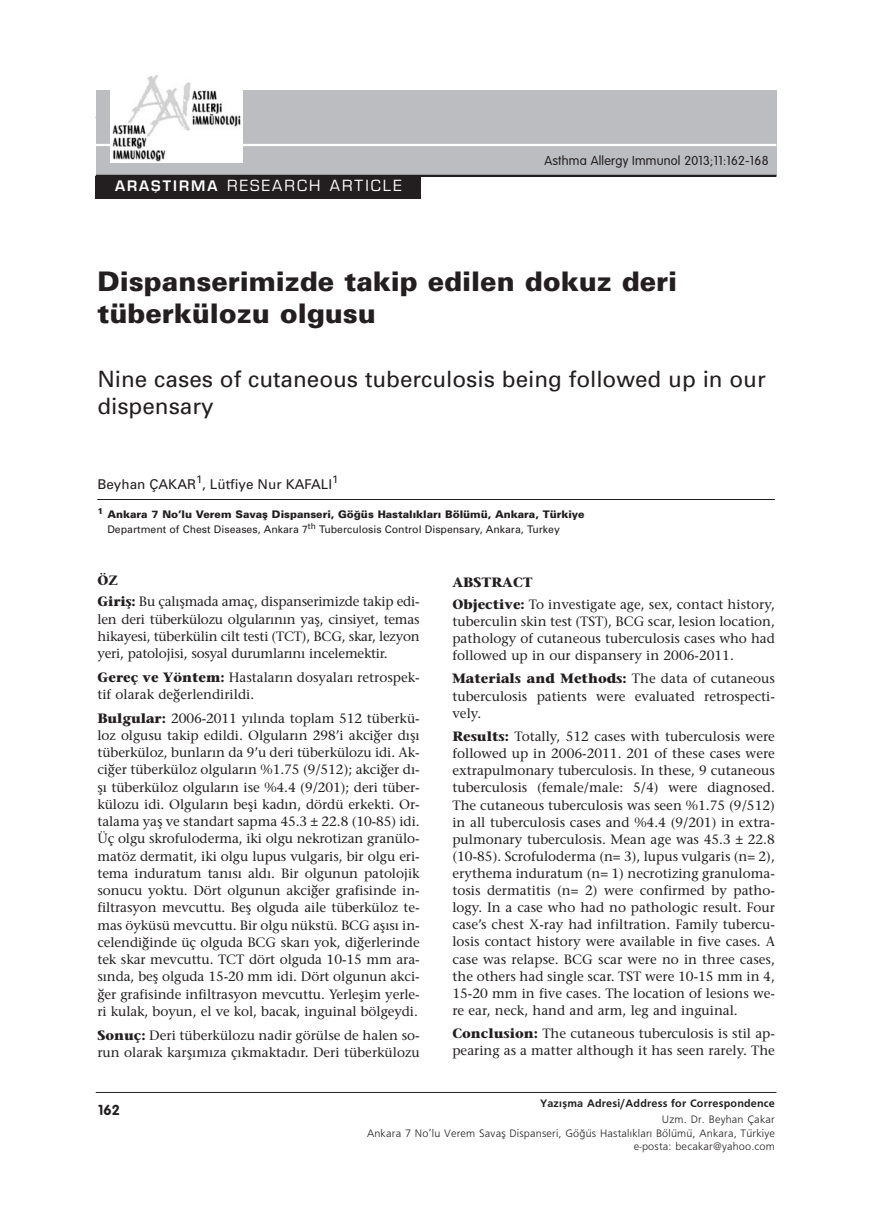
<style>
.page{position:relative;width:872px;height:1211px;background:#fff}
.page>*{position:absolute;margin:0;border:0;box-sizing:border-box;transform-origin:0 0}
.t1{font:900 27px/32.4px "Univers";color:#231f20}
.t2{font:22.5px/27px "Univers";color:#231f20}
.t3{font:15px "Eurostile";letter-spacing:.14em;color:#fff}
.t4{font:700 14.25px "VAG Rounded";color:#231f20}
.t5{font:13.5px/17.2px "Stone Serif";color:#231f20}
.t6{font:13.5px "Univers";color:#231f20}
.t7{font:300 12.75px "VAG Rounded";letter-spacing:.015em;color:#231f20}
.t8{font:300 11.25px/13.5px "Frutiger";letter-spacing:.015em;color:#231f20;text-align:right}
.t9{font:700 11.25px "Frutiger";letter-spacing:.015em;color:#231f20}
.t10{font:10.5px/15.3px "Univers";color:#231f20}
.s1{font-family:"Eurostile Demi"}
.s2{font-weight:900}
.s3{font-weight:700}
</style>
<div class="page">
<hr style="left:96px;top:1092px;width:680px;height:1px;background:#231f20">
<hr style="left:97px;top:499px;width:677px;height:1px;background:#231f20">
<div style="left:96px;top:90px;width:680px;height:86px;background:#bbbdc0"></div>
<hr style="left:96px;top:144px;width:680px;height:2px;background:#fff">
<hr style="left:96px;top:175px;width:680px;height:2px;background:#231f20">
<div style="left:96px;top:176px;width:325px;height:22px;background:#231f20"></div>
<img style="left:111px;top:75px;width:132px;height:88px">
<p class="t3" style="left:115px;top:180px;width:288px"><span class="s1">ARAfiTIRMA</span> RESEARCH ARTICLE</p>
<p class="t7" style="left:544px;top:155px;width:225px">Asthma Allergy Immunol 2013;11:162-168</p>
<h1 class="t1" style="left:97px;top:267px;width:581px">Dispanserimizde takip edilen dokuz deri tüberkülozu olgusu</h1>
<h2 class="t2" style="left:97px;top:367px;width:670px">Nine cases of cutaneous tuberculosis being followed up in our dispensary</h2>
<p class="t6" style="left:97px;top:479px;width:242px">Beyhan ÇAKAR<sup>1</sup>, Lütfiye Nur KAFALI<sup>1</sup></p>
<p class="t10" style="left:107px;top:507px;width:479px;text-indent:-10px"><sup>1</sup> <span class="s2">Ankara 7 No’lu Verem Savaş Dispanseri, Göğüs Hastalıkları Bölümü, Ankara, Türkiye<br></span>Department of Chest Diseases, Ankara 7<sup>th</sup> Tuberculosis Control Dispensary, Ankara, Turkey</p>
<p class="t5" style="left:97px;top:571px;width:324px;line-height:21.5px"><span class="s3">ÖZ<br>Giriş:</span> Bu çalışmada amaç, dispanserimizde takip edi-</p>
<p class="t5" style="left:97px;top:611px;width:324px;text-align:justify">len deri tüberkülozu olgularının yaş, cinsiyet, temas hikayesi, tüberkülin cilt testi (TCT), BCG, skar, lezyon yeri, patolojisi, sosyal durumlarını incelemektir.</p>
<p class="t5" style="left:97px;top:670px;width:324px"><span class="s3">Gereç ve Yöntem:</span> Hastaların dosyaları retrospek&shy;tif olarak değerlendirildi.</p>
<p class="t5" style="left:97px;top:710px;width:324px;text-align:justify"><span class="s3">Bulgular:</span> 2006-2011 yılında toplam 512 tüberkü&shy;loz olgusu takip edildi. Olguların 298’i akciğer dışı tüberküloz, bunların da 9’u deri tüberkülozu idi. Ak&shy;ciğer tüberküloz olguların %1.75 (9/512); akciğer dı&shy;şı tüberküloz olguların ise %4.4 (9/201); deri tüber&shy;külozu idi. Olguların beşi kadın, dördü erkekti. Or&shy;talama yaş ve standart sapma 45.3 ± 22.8 (10-85) idi.<br>Üç olgu skrofuloderma, iki olgu nekrotizan granülo&shy;matöz dermatit, iki olgu lupus vulgaris, bir olgu eri&shy;tema induratum tanısı aldı. Bir olgunun patolojik sonucu yoktu. Dört olgunun akciğer grafisinde in&shy;filtrasyon mevcuttu. Beş olguda aile tüberküloz te&shy;mas öyküsü mevcuttu. Bir olgu nükstü. BCG aşısı in&shy;celendiğinde üç olguda BCG skarı yok, diğerlerinde tek skar mevcuttu. TCT dört olguda 10-15 mm ara&shy;sında, beş olguda 15-20 mm idi. Dört olgunun akci&shy;ğer grafisinde infiltrasyon mevcuttu. Yerleşim yerle&shy;ri kulak, boyun, el ve kol, bacak, inguinal bölgeydi.</p>
<p class="t5" style="left:97px;top:1027px;width:324px"><span class="s3">Sonuç:</span> Deri tüberkülozu nadir görülse de halen so&shy;run olarak karşımıza çıkmaktadır. Deri tüberkülozu</p>
<p class="t5" style="left:452px;top:573px;width:324px;line-height:21.3px"><span class="s3">ABSTRACT<br>Objective:</span> To investigate age, sex, contact history,</p>
<p class="t5" style="left:452px;top:614px;width:324px;text-align:justify">tuberculin skin test (TST), BCG scar, lesion location, pathology of cutaneous tuberculosis cases who had followed up in our dispansery in 2006-2011.</p>
<p class="t5" style="left:452px;top:671px;width:324px;text-align:justify"><span class="s3">Materials and Methods:</span> The data of cutaneous tuberculosis patients were evaluated retrospecti&shy;vely.</p>
<p class="t5" style="left:452px;top:729px;width:324px;text-align:justify"><span class="s3">Results:</span> Totally, 512 cases with tuberculosis were followed up in 2006-2011. 201 of these cases were extrapulmonary tuberculosis. In these, 9 cutaneous tuberculosis (female/male: 5/4) were diagnosed.<br>The cutaneous tuberculosis was seen %1.75 (9/512) in all tuberculosis cases and %4.4 (9/201) in extra&shy;pulmonary tuberculosis. Mean age was 45.3 ± 22.8 (10-85). Scrofuloderma (n= 3), lupus vulgaris (n= 2), erythema induratum (n= 1) necrotizing granuloma&shy;tosis dermatitis (n= 2) were confirmed by patho&shy;logy. In a case who had no pathologic result. Four case’s chest X-ray had infiltration. Family tubercu&shy;losis contact history were available in five cases. A case was relapse. BCG scar were no in three cases, the others had single scar. TST were 10-15 mm in 4, 15-20 mm in five cases. The location of lesions we&shy;re ear, neck, hand and arm, leg and inguinal.</p>
<p class="t5" style="left:452px;top:1026px;width:324px"><span class="s3">Conclusion:</span> The cutaneous tuberculosis is stil ap&shy;pearing as a matter although it has seen rarely. The</p>
<p class="t4" style="left:98px;top:1104px;width:23px">162</p>
<p class="t9" style="left:540px;top:1099px;width:236px">Yaz›flma Adresi/Address for Correspondence</p>
<p class="t8" style="left:367px;top:1113px;width:409px">Uzm. Dr. Beyhan Çakar<br>Ankara 7 No’lu Verem Savafl Dispanseri, Gö¤üs Hastal›klar› Bölümü, Ankara, Türkiye e-posta: becakar@yahoo.com</p>
</div>
